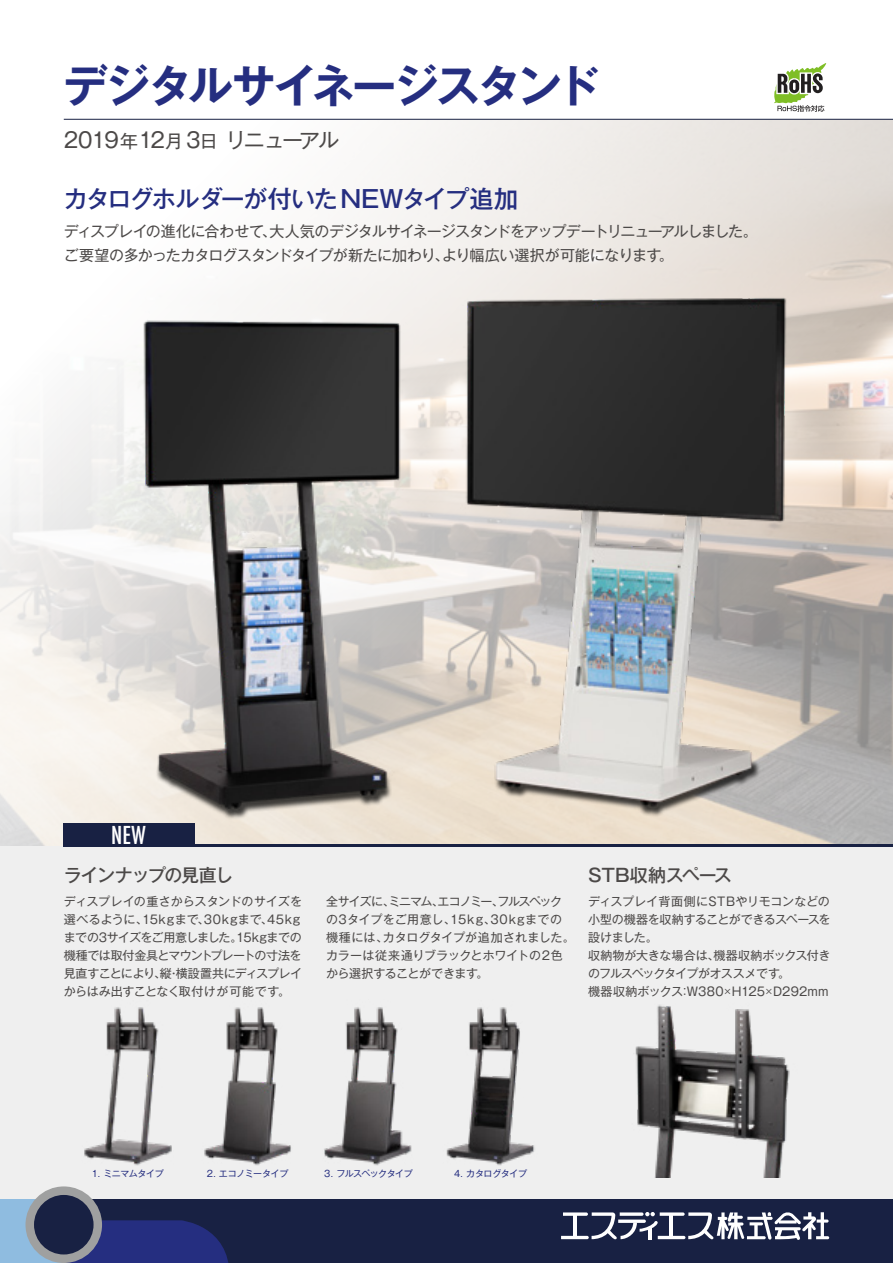
<style>
.page{position:relative;width:893px;height:1263px;background:#fff}
.page>*{position:absolute;margin:0;border:0;box-sizing:border-box;transform-origin:0 0}
.t1{font:700 45px "Gothic MB101 Pro De";letter-spacing:-.08em;color:#252e80}
.t2{font:500 24px "Gothic MB101 Pro";letter-spacing:-.055em;color:#252e80}
.t3{font:500 condensed 24px "Futura";color:#fff}
.t4{font:21px "Gothic MB101 Pro";letter-spacing:-.1em;color:#4c4948}
.t5{font:500 18px "Gothic MB101 Pro";letter-spacing:-.075em;color:#4c4948}
.t6{font:500 18px "Gothic MB101 Pro";letter-spacing:-.02em;color:#4c4948}
.t7{font:18px "Gothic MB101 Pro";color:#4c4948}
.t8{font:15px "Gothic MB101 Pro";letter-spacing:-.05em;color:#4c4948}
.t9{font:12px/18px "Gothic MB101 Pro";letter-spacing:-.02em;color:#4c4948}
.t10{font:12px/18px "Gothic MB101 Pro";letter-spacing:-.045em;color:#4c4948}
.t11{font:12px "Gothic MB101 Pro";color:#4c4948}
.t12{font:12px/18px "Gothic MB101 Pro";letter-spacing:.015em;color:#4c4948;text-align:right}
.t13{font:12px/18px "Gothic MB101 Pro";letter-spacing:-.065em;color:#4c4948}
.t14{font:12px/18px "Gothic MB101 Pro";letter-spacing:.01em;color:#4c4948;text-align:center}
.t15{font:12px "Gothic MB101 Pro";letter-spacing:-.1em;color:#4c4948}
.t16{font:12px "Gothic MB101 Pro";letter-spacing:.02em;color:#4c4948}
.t17{font:12px "Gothic MB101 Pro";letter-spacing:.065em;color:#4c4948}
.t18{font:9px "Gothic MB101 Pro";letter-spacing:-.045em;color:#252e80}
.t19{font:9px "Gothic MB101 Pro";color:#4c4948}
</style>
<div class="page">
<img style="left:0;top:119px;width:893px;height:728px">
<div style="left:0;top:847px;width:893px;height:416px;background:#efefef"></div>
<div style="left:0;top:1199px;width:893px;height:64px;background:#8fbce0"></div>
<div style="left:89px;top:1199px;width:804px;height:64px;background:#182143"></div>
<svg style="left:70px;top:1220px;width:159px;height:43px;background:#232c79"></svg>
<div style="left:26px;top:1186px;width:76px;height:77px;background:#9fa0a0;border-radius:50%"></div>
<div style="left:34px;top:1195px;width:60px;height:59px;background:#182143;border-radius:50%"></div>
<svg style="left:561px;top:1212px;width:268px;height:28px"></svg>
<img style="left:450px;top:263px;width:352px;height:567px">
<img style="left:134px;top:264px;width:287px;height:567px">
<hr style="left:64px;top:844px;width:829px;height:3px;background:#182143">
<div style="left:64px;top:823px;width:131px;height:24px;background:#182143"></div>
<img style="left:635px;top:1005px;width:155px;height:173px">
<img style="left:84px;top:1007px;width:88px;height:159px">
<img style="left:204px;top:1007px;width:87px;height:159px">
<img style="left:324px;top:1007px;width:88px;height:159px">
<img style="left:446px;top:1007px;width:89px;height:159px">
<svg style="left:774px;top:63px;width:52px;height:49px"></svg>
<hr style="left:64px;top:119px;width:829px;height:1px;background:#182143">
<h1 class="t1" style="left:63px;top:49px;width:539px">デジタルサイネージスタンド</h1>
<h3 class="t4" style="left:64px;top:123px;width:57px">2019</h3>
<h3 class="t4" style="left:139px;top:123px;width:28px">12</h3>
<h3 class="t4" style="left:186px;top:123px;width:16px">3</h3>
<h3 class="t7" style="left:120px;top:126px;width:19px">年</h3>
<h3 class="t7" style="left:165px;top:126px;width:19px">月</h3>
<h3 class="t7" style="left:200px;top:126px;width:19px">日</h3>
<h3 class="t4" style="left:225px;top:123px;width:115px">リニューアル</h3>
<h2 class="t2" style="left:64px;top:179px;width:456px">カタログホルダーが付いた NEWタイプ追加</h2>
<p class="t8" style="left:64px;top:219px;width:696px">ディスプレイの進化に合わせて大人気のデジタルサイネージスタンドをアップデートリニューアルしました。</p>
<p class="t8" style="left:262px;top:219px;width:16px">、</p>
<p class="t8" style="left:64px;top:243px;width:599px">ご要望の多かったカタログスタンドタイプが新たに加わりより幅広い選択が可能になります</p>
<p class="t8" style="left:659px;top:243px;width:16px">。</p>
<p class="t8" style="left:434px;top:243px;width:16px">、</p>
<h2 class="t3" style="left:111px;top:820px;width:36px">NEW</h2>
<h3 class="t5" style="left:64px;top:860px;width:171px">ラインナップの見直し</h3>
<p class="t12" style="left:64px;top:891px;width:240px">ディスプレイの重さからスタンドのサイズを<br>15kgまで 30kgまで 45kg</p>
<p class="t9" style="left:64px;top:909px;width:85px">選べるように、</p>
<p class="t9" style="left:198px;top:909px;width:13px">、</p>
<p class="t9" style="left:261px;top:909px;width:13px">、</p>
<p class="t10" style="left:64px;top:927px;width:240px">までの3サイズをご用意しました。<br>機種では取付金具とマウントプレートの寸法を見直すことにより縦、 横設置共にディスプレイ</p>
<p class="t9" style="left:236px;top:927px;width:67px">15kgまでの</p>
<p class="t14" style="left:64px;top:963px;width:228px">・<br>からはみ出すことなく取付けが可能です。</p>
<p class="t15" style="left:326px;top:892px;width:238px">全サイズにミニマムエコノミーフルスペック</p>
<p class="t9" style="left:492px;top:891px;width:13px">、</p>
<p class="t9" style="left:383px;top:891px;width:14px">、</p>
<p class="t9" style="left:432px;top:891px;width:13px">、</p>
<p class="t9" style="left:383px;top:909px;width:194px;text-indent:-57px">の3タイプをご用意し、<br>カタログタイプが追加されました。</p>
<p class="t17" style="left:490px;top:910px;width:73px">30kgまでの</p>
<p class="t9" style="left:450px;top:909px;width:47px">15kg、</p>
<p class="t9" style="left:326px;top:927px;width:64px">機種には、</p>
<p class="t11" style="left:326px;top:946px;width:238px">カラーは従来通りブラックとホワイトの2色</p>
<p class="t9" style="left:476px;top:963px;width:13px">。</p>
<p class="t9" style="left:326px;top:963px;width:154px">から選択することができます</p>
<h3 class="t6" style="left:588px;top:860px;width:145px">STB収納スペース</h3>
<p class="t11" style="left:588px;top:892px;width:243px">ディスプレイ背面側にSTBやリモコンなどの</p>
<p class="t9" style="left:588px;top:909px;width:244px">小型の機器を収納することができるスペースを</p>
<p class="t9" style="left:588px;top:927px;width:71px">設けました。</p>
<p class="t9" style="left:713px;top:945px;width:118px">機器収納ボックス付き</p>
<p class="t9" style="left:588px;top:945px;width:133px">収納物が大きな場合は、</p>
<p class="t13" style="left:773px;top:963px;width:57px;text-indent:-185px">のフルスペックタイプがオススメです<br>D292mm</p>
<p class="t9" style="left:778px;top:963px;width:13px">。</p>
<p class="t16" style="left:588px;top:982px;width:137px">機器収納ボックス W380</p>
<p class="t9" style="left:732px;top:981px;width:35px">H125</p>
<p class="t9" style="left:679px;top:981px;width:13px">：</p>
<p class="t19" style="left:723px;top:984px;width:10px">×</p>
<p class="t19" style="left:764px;top:984px;width:10px">×</p>
<p class="t18" style="left:92px;top:1166px;width:73px">1. ミニマムタイプ</p>
<p class="t18" style="left:207px;top:1166px;width:83px">2. エコノミータイプ</p>
<p class="t18" style="left:324px;top:1166px;width:90px">3. フルスペックタイプ</p>
<p class="t18" style="left:454px;top:1166px;width:74px">4. カタログタイプ</p>
</div>
